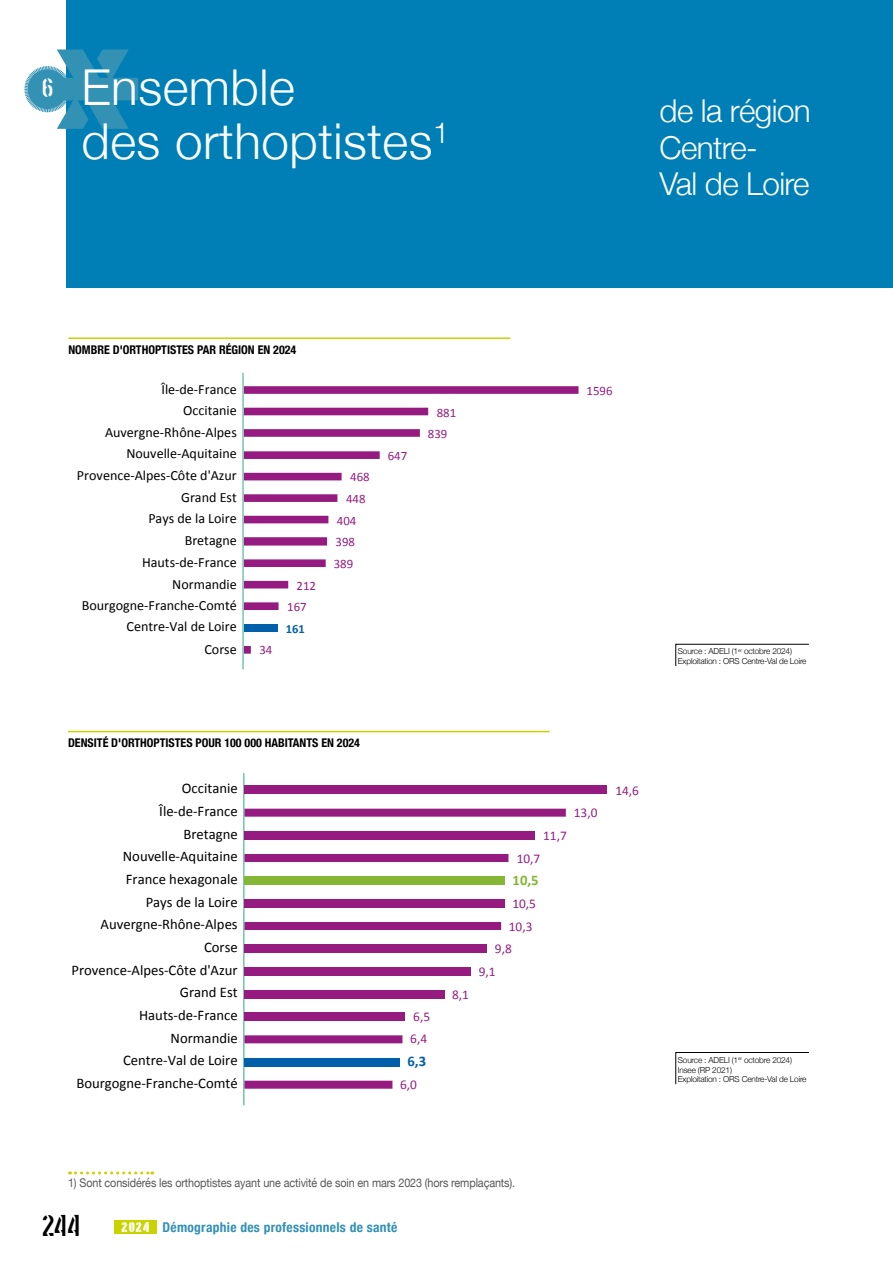
<style>
.page{position:relative;width:893px;height:1263px;background:#fff}
.page>*{position:absolute;margin:0;border:0;box-sizing:border-box;transform-origin:0 0}
.t1{font:300 49.5px/54px "Helvetica Neue";letter-spacing:.01em;color:#fff}
.t2{font:300 31.5px/36.6px "Helvetica Neue";letter-spacing:-.02em;color:#fff}
.t3{font:30.15px "Stenciletta";color:#000}
.t4{font:26.85px "Stenciletta";color:#fff}
.t5{font:14.7px "Calibri";color:#000}
.t6{font:700 14.7px "Calibri";color:#84b735}
.t7{font:700 14.7px "Calibri";color:#005fab}
.t8{font:14.1px "Calibri";color:#000}
.t9{font:700 condensed 13.5px "Helvetica Neue";letter-spacing:.02em;color:#3391b4}
.t10{font:13.35px "Calibri";color:#951b81}
.t11{font:12.75px "Calibri";color:#951b81}
.t12{font:700 12.45px "Calibri";color:#005fab}
.t13{font:700 condensed 12px "Helvetica Neue";color:#000}
.t14{font:12px "Helvetica Neue";letter-spacing:-.01em;color:#575756;scale:.9 1}
.t15{font:300 8.25px/9.9px "Helvetica Neue";letter-spacing:-.02em;color:#000}
.s1{font-family:"Stenciletta";font-stretch:normal;font-size:14.25px;color:#fff}
</style>
<div class="page">
<div style="left:114px;top:1220px;width:43px;height:13px;background:#c8d300"></div>
<hr style="left:242px;top:373px;width:2px;height:296px;background:#5fbca2">
<svg style="left:244px;top:386px;width:334px;height:268px"></svg>
<hr style="left:68px;top:337px;width:442px;height:2px;background:#c8d300">
<hr style="left:68px;top:731px;width:482px;height:1px;background:#c8d300">
<svg style="left:675px;top:644px;width:134px;height:22px"></svg>
<svg style="left:675px;top:1052px;width:134px;height:32px"></svg>
<hr style="left:243px;top:773px;width:1px;height:332px;background:#5fbca2">
<div style="left:244px;top:786px;width:363px;height:8px;background:#951b81"></div>
<svg style="left:244px;top:809px;width:322px;height:280px"></svg>
<svg style="left:70px;top:1171px;width:83px;height:3px"></svg>
<div style="left:67px;top:1px;width:826px;height:287px;background:#007fb7"></div>
<svg style="left:24px;top:49px;width:114px;height:80px"></svg>
<h3 class="t4" style="left:42px;top:74px;width:13px">6</h3>
<h1 class="t1" style="left:81px;top:57px;width:369px">Ensemble<br>des orthoptistes<sup>1</sup></h1>
<h2 class="t2" style="left:660px;top:90px;width:153px">de la région<br>Centre-<br>Val de Loire</h2>
<p class="t13" style="left:68px;top:340px;width:229px">NOMBRE D'ORTHOPTISTES PAR RÉGION EN 2024</p>
<p class="t8" style="left:161px;top:380px;width:77px">Île-de-France</p>
<p class="t8" style="left:183px;top:402px;width:55px">Occitanie</p>
<p class="t8" style="left:105px;top:423px;width:133px">Auvergne-Rhône-Alpes</p>
<p class="t8" style="left:126px;top:445px;width:112px">Nouvelle-Aquitaine</p>
<p class="t8" style="left:77px;top:467px;width:161px">Provence-Alpes-Côte d'Azur</p>
<p class="t8" style="left:181px;top:488px;width:57px">Grand Est</p>
<p class="t8" style="left:148px;top:510px;width:90px">Pays de la Loire</p>
<p class="t8" style="left:185px;top:531px;width:54px">Bretagne</p>
<p class="t8" style="left:142px;top:553px;width:96px">Hauts-de-France</p>
<p class="t8" style="left:172px;top:575px;width:66px">Normandie</p>
<p class="t11" style="left:297px;top:578px;width:21px">212</p>
<p class="t8" style="left:82px;top:596px;width:157px">Bourgogne-Franche-Comté</p>
<p class="t11" style="left:287px;top:599px;width:21px">167</p>
<p class="t8" style="left:127px;top:618px;width:112px">Centre-Val de Loire</p>
<p class="t12" style="left:286px;top:621px;width:20px">161</p>
<p class="t8" style="left:204px;top:640px;width:34px">Corse</p>
<p class="t11" style="left:259px;top:642px;width:14px">34</p>
<p class="t11" style="left:350px;top:469px;width:21px">468</p>
<p class="t11" style="left:346px;top:491px;width:21px">448</p>
<p class="t11" style="left:337px;top:512px;width:21px">404</p>
<p class="t11" style="left:336px;top:534px;width:21px">398</p>
<p class="t11" style="left:334px;top:555px;width:21px">389</p>
<p class="t11" style="left:388px;top:447px;width:21px">647</p>
<p class="t11" style="left:437px;top:404px;width:21px">881</p>
<p class="t11" style="left:428px;top:426px;width:21px">839</p>
<p class="t11" style="left:586px;top:382px;width:27px">1596</p>
<p class="t13" style="left:68px;top:733px;width:293px">DENSITÉ D'ORTHOPTISTES POUR 100 000 HABITANTS EN 2024</p>
<p class="t5" style="left:182px;top:779px;width:57px">Occitanie</p>
<p class="t10" style="left:615px;top:782px;width:25px">14,6</p>
<p class="t5" style="left:159px;top:802px;width:80px">Île-de-France</p>
<p class="t10" style="left:574px;top:804px;width:25px">13,0</p>
<p class="t5" style="left:183px;top:825px;width:56px">Bretagne</p>
<p class="t10" style="left:543px;top:827px;width:25px">11,7</p>
<p class="t5" style="left:123px;top:847px;width:116px">Nouvelle-Aquitaine</p>
<p class="t10" style="left:517px;top:850px;width:25px">10,7</p>
<p class="t5" style="left:126px;top:870px;width:113px">France hexagonale</p>
<p class="t6" style="left:513px;top:871px;width:28px">10,5</p>
<p class="t5" style="left:146px;top:893px;width:93px">Pays de la Loire</p>
<p class="t10" style="left:512px;top:895px;width:25px">10,5</p>
<p class="t5" style="left:101px;top:915px;width:139px">Auvergne-Rhône-Alpes</p>
<p class="t10" style="left:509px;top:918px;width:25px">10,3</p>
<p class="t5" style="left:204px;top:938px;width:35px">Corse</p>
<p class="t10" style="left:495px;top:940px;width:18px">9,8</p>
<p class="t5" style="left:71px;top:960px;width:168px">Provence-Alpes-Côte d'Azur</p>
<p class="t10" style="left:479px;top:963px;width:18px">9,1</p>
<p class="t5" style="left:180px;top:983px;width:59px">Grand Est</p>
<p class="t10" style="left:452px;top:986px;width:18px">8,1</p>
<p class="t5" style="left:139px;top:1006px;width:100px">Hauts-de-France</p>
<p class="t10" style="left:413px;top:1008px;width:18px">6,5</p>
<p class="t5" style="left:171px;top:1028px;width:69px">Normandie</p>
<p class="t10" style="left:410px;top:1030px;width:18px">6,4</p>
<p class="t5" style="left:123px;top:1051px;width:116px">Centre-Val de Loire</p>
<p class="t7" style="left:407px;top:1052px;width:20px">6,3</p>
<p class="t5" style="left:76px;top:1074px;width:163px">Bourgogne-Franche-Comté</p>
<p class="t10" style="left:400px;top:1076px;width:18px">6,0</p>
<p class="t14" style="left:68px;top:1174px;width:498px">1) Sont considérés les orthoptistes ayant une activité de soin en mars 2023 (hors remplaçants).</p>
<h3 class="t3" style="left:43px;top:1209px;width:39px">244</h3>
<p class="t9" style="left:122px;top:1216px;width:277px"><span class="s1">2024</span> Démographie des professionnels de santé</p>
<p class="t15" style="left:678px;top:646px;width:130px">Source : ADELI (1<sup>er</sup> octobre 2024)<br>Exploitation : ORS Centre-Val de Loire</p>
<p class="t15" style="left:678px;top:1054px;width:130px">Source : ADELI (1<sup>er</sup> octobre 2024)<br>Insee (RP 2021)<br>Exploitation : ORS Centre-Val de Loire</p>
</div>
